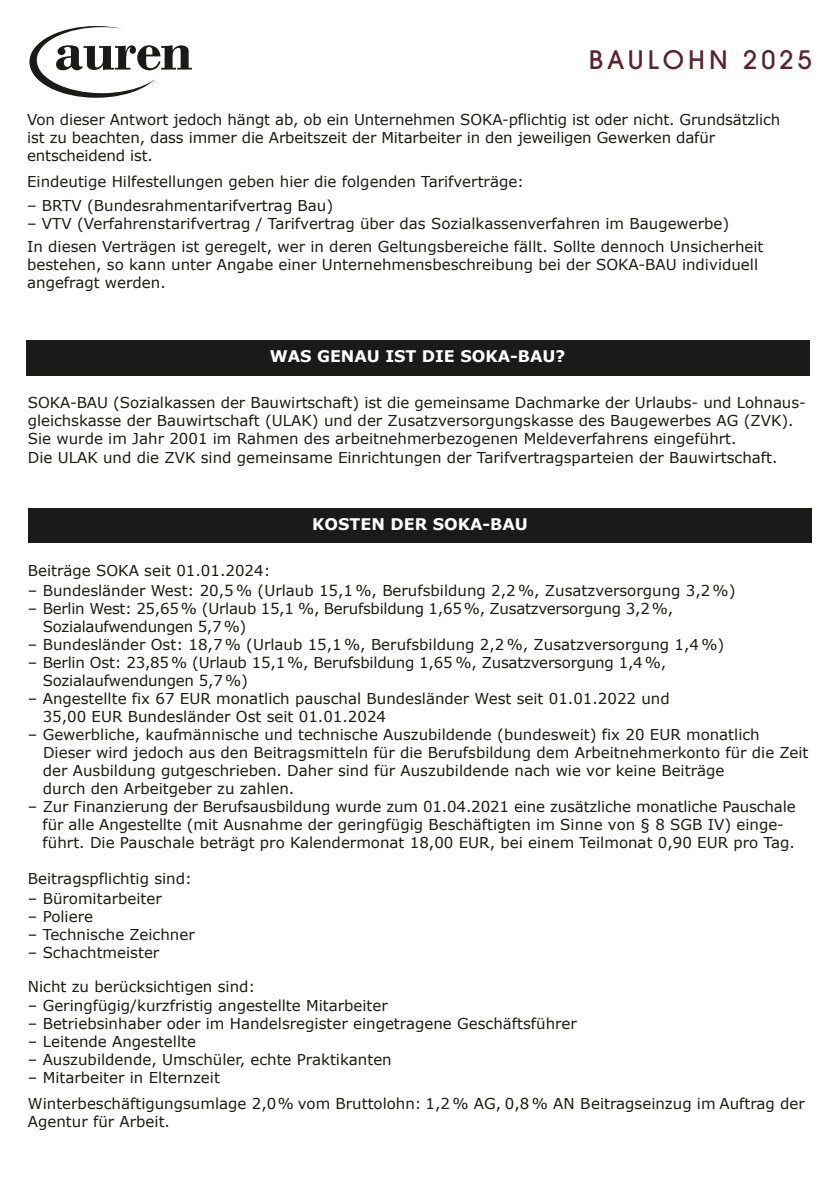
<style>
.page{position:relative;width:840px;height:1191px;background:#fff}
.page>*{position:absolute;margin:0;border:0;box-sizing:border-box;transform-origin:0 0}
.t1{font:500 28px "Avant Garde Gothic Itc T";letter-spacing:.15em;color:#5a2131}
.t2{font:700 16px "Verdana";color:#fff}
.t3{font:15px/18px "Verdana";color:#1a1a18}
.t4{font:15px/18px "Verdana";letter-spacing:-.02em;color:#1a1a18}
</style>
<div class="page">
<svg style="left:29px;top:26px;width:162px;height:72px"></svg>
<div style="left:28px;top:509px;width:783px;height:34px;background:#1a1a18"></div>
<div style="left:26px;top:340px;width:782px;height:35px;background:#1a1a18"></div>
<h1 class="t1" style="left:588px;top:43px;width:224px">BAULOHN 2025</h1>
<p class="t3" style="left:27px;top:110px;width:754px">Von dieser Antwort jedoch hängt ab, ob ein Unternehmen SOKA-pflichtig ist oder nicht. Grundsätzlich ist zu beachten, dass immer die Arbeitszeit der Mitarbeiter in den jeweiligen Gewerken dafür entscheidend ist.</p>
<p class="t3" style="left:27px;top:172px;width:498px">Eindeutige Hilfestellungen geben hier die folgenden Tarifverträge:</p>
<p class="t3" style="left:27px;top:196px;width:307px">– BRTV (Bundesrahmentarifvertrag Bau)</p>
<p class="t3" style="left:27px;top:211px;width:737px;line-height:23.6px">– VTV (Verfahrenstarifvertrag / Tarifvertrag über das Sozialkassenverfahren im Baugewerbe)<br>In diesen Verträgen ist geregelt, wer in deren Geltungsbereiche fällt. Sollte dennoch Unsicherheit</p>
<p class="t3" style="left:27px;top:255px;width:732px">bestehen, so kann unter Angabe einer Unternehmensbeschreibung bei der SOKA-BAU individuell angefragt werden.</p>
<p class="t2" style="left:269px;top:346px;width:297px">WAS GENAU IST DIE SOKA-BAU?</p>
<p class="t3" style="left:28px;top:393px;width:779px">SOKA-BAU (Sozialkassen der Bauwirtschaft) ist die gemeinsame Dachmarke der Urlaubs- und Lohnaus&shy;gleichs kasse der Bauwirtschaft (ULAK) und der Zusatzversorgungskasse des Baugewerbes AG (ZVK).<br>Sie wurde im Jahr 2001 im Rahmen des arbeitnehmerbezogenen Meldeverfahrens eingeführt.<br>Die ULAK und die ZVK sind gemeinsame Einrichtungen der Tarifvertragsparteien der Bauwirtschaft.</p>
<p class="t2" style="left:312px;top:514px;width:217px">KOSTEN DER SOKA-BAU</p>
<p class="t3" style="left:28px;top:561px;width:244px">Beiträge SOKA seit 01.01.2024:</p>
<p class="t3" style="left:28px;top:581px;width:708px">– Bundesländer West: 20,5% (Urlaub 15,1%, Berufsbildung 2,2%, Zusatzversorgung 3,2%)</p>
<p class="t4" style="left:43px;top:599px;width:631px;text-indent:-15px">– Berlin West: 25,65% (Urlaub 15,1 %, Berufsbildung 1,65%, Zusatzversorgung 3,2%,<br>Sozialaufwendungen 5,7%)</p>
<p class="t3" style="left:28px;top:635px;width:697px">– Bundesländer Ost: 18,7% (Urlaub 15,1%, Berufsbildung 2,2%, Zusatzversorgung 1,4%)</p>
<p class="t3" style="left:43px;top:653px;width:624px;text-indent:-15px">– Berlin Ost: 23,85% (Urlaub 15,1%, Berufsbildung 1,65 %, Zusatzversorgung 1,4%,<br>Sozialaufwendungen 5,7%)</p>
<p class="t3" style="left:43px;top:689px;width:628px;text-indent:-15px">– Angestellte fix 67 EUR monatlich pauschal Bundesländer West seit 01.01.2022 und<br>35,00 EUR Bundesländer Ost seit 01.01.2024</p>
<p class="t3" style="left:43px;top:725px;width:766px;text-indent:-15px">– Gewerbliche, kaufmännische und technische Auszubildende (bundesweit) fix 20 EUR monatlich Dieser wird jedoch aus den Beitragsmitteln für die Berufsbildung dem Arbeitnehmerkonto für die Zeit der Ausbildung gutgeschrieben. Daher sind für Auszubildende nach wie vor keine Beiträge<br>durch den Arbeitgeber zu zahlen.</p>
<p class="t3" style="left:43px;top:797px;width:754px;text-indent:-15px">– Zur Finanzierung der Berufsausbildung wurde zum 01.04.2021 eine zusätzliche monatliche Pauschale für alle Angestellte (mit Ausnahme der geringfügig Beschäftigten im Sinne von § 8 SGB IV) einge&shy;führt. Die Pauschale beträgt pro Kalendermonat 18,00 EUR, bei einem Teilmonat 0,90 EUR pro Tag.</p>
<p class="t3" style="left:28px;top:869px;width:165px">Beitragspflichtig sind:</p>
<p class="t3" style="left:28px;top:888px;width:135px">– Büromitarbeiter</p>
<p class="t3" style="left:28px;top:906px;width:67px">– Poliere</p>
<p class="t3" style="left:28px;top:924px;width:168px">– Technische Zeichner</p>
<p class="t3" style="left:28px;top:942px;width:133px">– Schachtmeister</p>
<p class="t3" style="left:28px;top:976px;width:229px">Nicht zu berücksichtigen sind:</p>
<p class="t3" style="left:28px;top:996px;width:361px">– Geringfügig/kurzfristig angestellte Mitarbeiter</p>
<p class="t3" style="left:28px;top:1014px;width:550px">– Betriebsinhaber oder im Handelsregister eingetragene Geschäftsführer</p>
<p class="t3" style="left:28px;top:1032px;width:169px">– Leitende Angestellte</p>
<p class="t3" style="left:28px;top:1050px;width:365px">– Auszubildende, Umschüler, echte Praktikanten</p>
<p class="t3" style="left:28px;top:1064px;width:778px;line-height:26px">– Mitarbeiter in Elternzeit<br>Winterbeschäftigungsumlage 2,0% vom Bruttolohn: 1,2% AG, 0,8% AN Beitragseinzug im Auftrag der</p>
<p class="t3" style="left:28px;top:1112px;width:144px">Agentur für Arbeit.</p>
</div>
